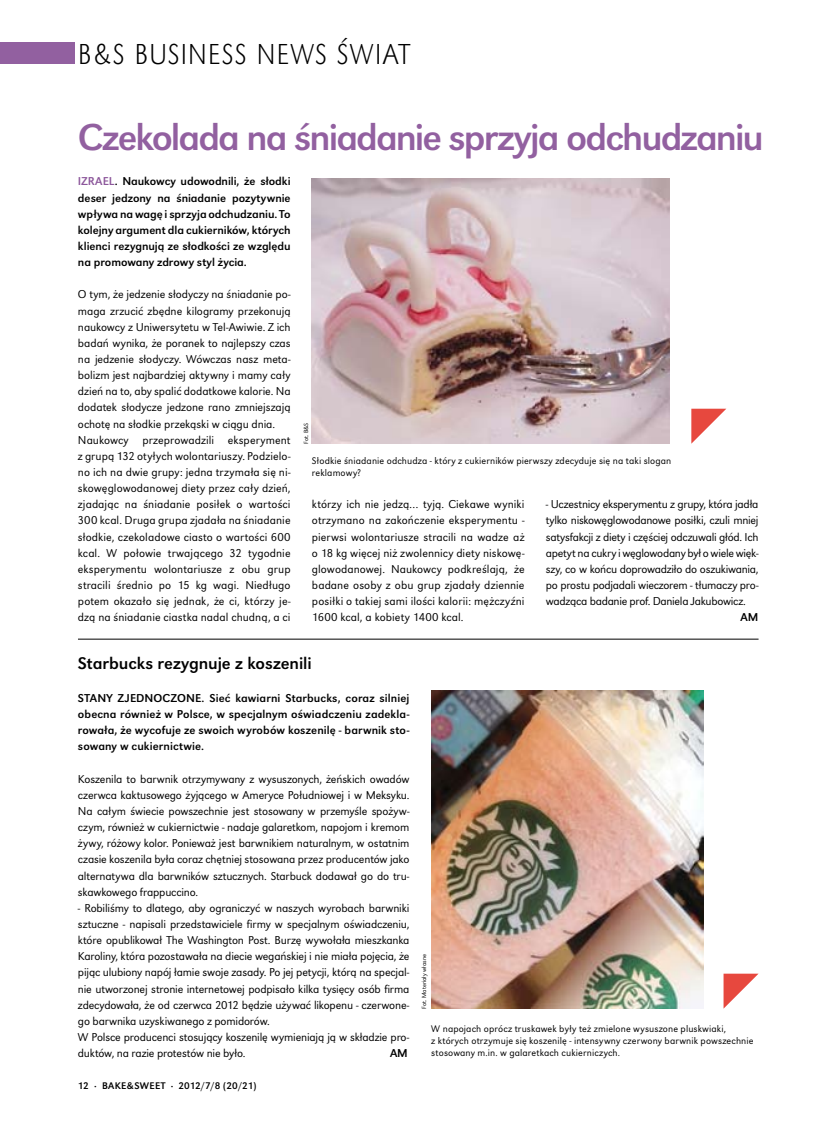
<style>
.page{position:relative;width:833px;height:1134px;background:#fff}
.page>*{position:absolute;margin:0;border:0;box-sizing:border-box;transform-origin:0 0}
.t1{font:38.75px "URW Grotesk TCE";letter-spacing:-.05em;color:#9260a0}
.t2{font:30px "URW Grotesk TCE Ext Lig Ext Nar";letter-spacing:.04em;color:#000}
.t3{font:17.5px "URW Grotesk TCE";color:#000}
.t4{font:300 11.88px/16.1px "URW Grotesk TCE";letter-spacing:-.005em;color:#000;text-align:justify}
.t5{font:11.88px/16.1px "URW Grotesk TCE";letter-spacing:.005em;color:#000;text-align:justify}
.t6{font:300 10px/12px "URW Grotesk TCE";letter-spacing:.01em;color:#000}
.t7{font:10px "URW Grotesk TCE";letter-spacing:.005em;color:#000}
.t8{font:300 6.25px "URW Grotesk TCE";color:#000}
.s1{color:#8c579b}
</style>
<div class="page">
<hr style="left:78px;top:639px;width:680px;height:1px;background:#000">
<div style="left:0;top:42px;width:74px;height:22px;background:#9260a0"></div>
<svg style="left:691px;top:409px;width:35px;height:35px"></svg>
<svg style="left:723px;top:974px;width:35px;height:35px"></svg>
<img style="left:431px;top:690px;width:273px;height:319px">
<img style="left:312px;top:178px;width:357px;height:266px">
<h2 class="t2" style="left:78px;top:36px;width:334px">b&amp;S B USINESS NEWS świat</h2>
<h1 class="t1" style="left:78px;top:115px;width:687px">Czekolada na śniadanie sprzyja odchudzaniu</h1>
<p class="t5" style="left:78px;top:173px;width:214px"><span class="s1">IZRAEL</span>. N aukowcy udowodnili, że słodki deser jedzony na śniadanie pozytywnie wpływa na wagę i sprzyja odchudzaniu. To kolejny argument dla cukierników, których klienci rezygnują ze słodkości ze względu na promowany zdrowy styl życia.</p>
<p class="t4" style="left:78px;top:286px;width:214px;text-align:left">O tym, że jedzenie słodyczy na śniadanie po&shy;maga zrzucić zbędne kilogramy przekonują naukowcy z Uniwersytetu w Tel-Awiwie. Z ich badań wynika, że poranek to najlepszy czas na jedzenie słodyczy. Wówczas nasz meta&shy;bolizm jest najbardziej aktywny i mamy cały dzień na to, aby spalić dodatkowe kalorie. Na dodatek słodycze jedzone rano zmniejszają ochotę na słodkie przekąski w ciągu dnia.<br>Naukowcy przeprowadzili eksperyment z grupą 132 otyłych wolontariuszy. Podzielo&shy;no ich na dwie grupy: jedna trzymała się ni&shy;skowęglowodanowej diety przez cały dzień, zjadając na śniadanie posiłek o wartości 300 kcal. Druga grupa zjadała na śniadanie słodkie, czekoladowe ciasto o wartości 600 kcal. W połowie trwającego 32 tygodnie eksperymentu wolontariusze z obu grup stracili średnio po 15 kg wagi. Niedługo potem okazało się jednak, że ci, którzy je&shy;dzą na śniadanie ciastka nadal chudną, a ci</p>
<p class="t8" style="left:303px;top:444px;width:21px;rotate:-90deg">Fot. B&amp;S</p>
<p class="t6" style="left:312px;top:455px;width:361px">Słodkie śniadanie odchudza - który z cukierników pierwszy zdecyduje się na taki slogan reklamowy?</p>
<p class="t4" style="left:312px;top:496px;width:214px">którzy ich nie jedzą… tyją. Ciekawe wyniki otrzymano na zakończenie eksperymentu - pierwsi wolontariusze stracili na wadze aż o 18 kg więcej niż zwolennicy diety niskowę&shy;glowodanowej. Naukowcy podkreślają, że badane osoby z obu grup zjadały dziennie posiłki o takiej sami ilości kalorii: mężczyźni 1600 kcal, a kobiety 1400 kcal.</p>
<p class="t4" style="left:546px;top:496px;width:214px">- Uczestnicy eksperymentu z grupy, która jadła tylko niskowęglowodanowe posiłki, czuli mniej satysfakcji z diety i częściej odczuwali głód. I ch apetyt na cukry i węglowodany był o wiele więk&shy;szy, co w końcu doprowadziło do oszukiwania, po prostu podjadali wieczorem - tłumaczy pro&shy;wadząca badanie prof. Daniela Jakubowicz.</p>
<p class="t5" style="left:740px;top:609px;width:10px">AM</p>
<h3 class="t3" style="left:78px;top:653px;width:235px">Starbucks rezygnuje z koszenili</h3>
<p class="t5" style="left:78px;top:690px;width:334px;text-indent:40px">ZJEDN OCZONE. Sieć kawiarni Starbucks, coraz silniej obecna również w Polsce, w specjalnym oświadczeniu zadekla&shy;rowała, że wycofuje ze swoich wyrobów koszenilę - barwnik sto&shy;sowany w cukiernictwie.</p>
<p class="t5" style="left:78px;top:690px;width:21px">STANY</p>
<p class="t4" style="left:78px;top:771px;width:333px">Koszenila to barwnik otrzymywany z wysuszonych, żeńskich owadów czerwca kaktusowego żyjącego w Ameryce Południowej i w Meksyku.<br>Na całym świecie powszechnie jest stosowany w przemyśle spożyw&shy;czym, również w cukiernictwie - nadaje galaretkom, napojom i kremom żywy, różowy kolor. Ponieważ jest barwnikiem naturalnym, w ostatnim czasie koszenila była coraz chętniej stosowana przez producentów jako alternatywa dla barwników sztucznych. Starbuck dodawał go do tru&shy;skawkowego frappuccino.</p>
<p class="t4" style="left:78px;top:900px;width:333px;text-align:left">- Robiliśmy to dlatego, aby ograniczyć w naszych wyrobach barwniki sztuczne - napisali przedstawiciele firmy w specjalnym oświadczeniu, które opublikował The Washington Post. Burzę wywołała mieszkanka Karoliny, która pozostawała na diecie wegańskiej i nie miała pojęcia, że pijąc ulubiony napój łamie swoje zasady. Po jej petycji, którą na specjal&shy;nie utworzonej stronie internetowej podpisało kilka tysięcy osób firma zdecydowała, że od czerwca 2012 będzie używać likopenu - czerwone&shy;go barwnika uzyskiwanego z pomidorów.<br>W Polsce producenci stosujący koszenilę wymieniają ją w składzie pro&shy;duktów, na razie protestów nie było.</p>
<p class="t5" style="left:390px;top:1045px;width:10px">AM</p>
<p class="t7" style="left:78px;top:1080px;width:38px">12 · BAKE</p>
<p class="t7" style="left:127px;top:1080px;width:131px">&amp;SWEET · 2012/7/8 (20/21)</p>
<p class="t8" style="left:420px;top:1009px;width:56px;rotate:-90deg">Fot. Materiały własne</p>
<p class="t6" style="left:431px;top:1023px;width:324px">W napojach oprócz truskawek były też zmielone wysuszone pluskwiaki,<br>z których otrzymuje się koszenilę - intensywny czerwony barwnik powszechnie stosowany m.in. w galaretkach cukierniczych.</p>
</div>
